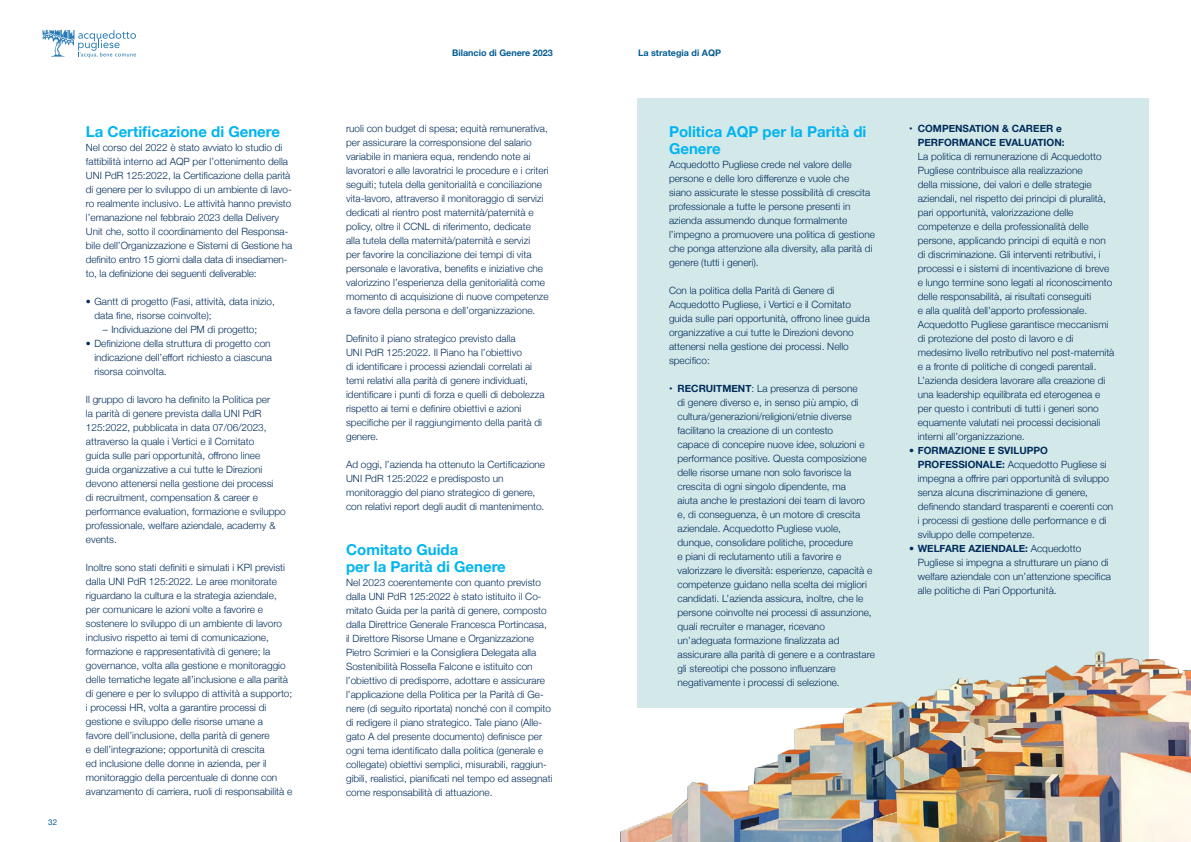
<style>
.page{position:relative;width:1191px;height:842px;background:#fff}
.page>*{position:absolute;margin:0;border:0;box-sizing:border-box;transform-origin:0 0}
.Titolo_3{font:700 15px/17px "Helvetica Neue";color:#00b4f0}
.Body_text{font:300 10px/14px "Helvetica Neue";color:#002c5c}
.t1{font:700 9px "Helvetica Neue";color:#045c94}
.t2{font:8px "Helvetica Neue";color:#045c94}
.s1{font-weight:700}
</style>
<div class="page">
<svg style="left:43px;top:30px;width:93px;height:28px"></svg>
<div style="left:637px;top:98px;width:511px;height:610px;background:#d3e8e8"></div>
<img style="left:620px;top:621px;width:571px;height:221px">
<p class="t2" style="left:48px;top:816px;width:10px">32</p>
<p class="Titolo_3" style="left:86px;top:123px;width:196px">La Certificazione di Genere</p>
<p class="Body_text" style="left:86px;top:140px;width:208px">Nel corso del 2022 è stato avviato lo studio di fattibilità interno ad AQP per l’ottenimento della UNI PdR 125:2022, la Certificazione della parità di genere per lo sviluppo di un ambiente di lavo&shy;ro realmente inclusivo. Le attività hanno previsto l’emanazione nel febbraio 2023 della Delivery Unit che, sotto il coordinamento del Responsa&shy;bile dell’Organizzazione e Sistemi di Gestione ha definito entro 15 giorni dalla data di insediamen&shy;to, la definizione dei seguenti deliverable:</p>
<p class="Body_text" style="left:94px;top:294px;width:182px;text-indent:-9px">• Gantt di progetto (Fasi, attività, data inizio, data fine, risorse coinvolte);</p>
<p class="Body_text" style="left:103px;top:322px;width:156px">– Individuazione del PM di progetto;</p>
<p class="Body_text" style="left:94px;top:336px;width:179px;text-indent:-9px">• Definizione della struttura di progetto con indicazione dell’effort richiesto a ciascuna risorsa coinvolta.</p>
<p class="Body_text" style="left:86px;top:392px;width:201px">Il gruppo di lavoro ha definito la Politica per<br>la parità di genere prevista dalla UNI PdR 125:2022, pubblicata in data 07/06/2023, attraverso la quale i Vertici e il Comitato<br>guida sulle pari opportunità, offrono linee guida organizzative a cui tutte le Direzioni devono attenersi nella gestione dei processi<br>di recruitment, compensation &amp; career e performance evaluation, formazione e sviluppo professionale, welfare aziendale, academy &amp; events.</p>
<p class="Body_text" style="left:86px;top:560px;width:208px">Inoltre sono stati definiti e simulati i KPI previsti dalla UNI PdR 125:2022. Le aree monitorate riguardano la cultura e la strategia aziendale, per comunicare le azioni volte a favorire e sostenere lo sviluppo di un ambiente di lavoro inclusivo rispetto ai temi di comunicazione, formazione e rappresentatività di genere; la governance, volta alla gestione e monitoraggio delle tematiche legate all’inclusione e alla parità di genere e per lo sviluppo di attività a supporto; i processi HR, volta a garantire processi di gestione e sviluppo delle risorse umane a<br>favore dell’inclusione, della parità di genere<br>e dell’integrazione; opportunità di crescita<br>ed inclusione delle donne in azienda, per il monitoraggio della percentuale di donne con avanzamento di carriera, ruoli di responsabilità e</p>
<p class="t1" style="left:452px;top:46px;width:102px">Bilancio di Genere 2023</p>
<p class="Body_text" style="left:346px;top:121px;width:204px">ruoli con budget di spesa; equità remunerativa, per assicurare la corresponsione del salario variabile in maniera equa, rendendo note ai lavoratori e alle lavoratrici le procedure e i criteri seguiti; tutela della genitorialità e conciliazione vita-lavoro, attraverso il monitoraggio di servizi dedicati al rientro post maternità/paternità e policy, oltre il CCNL di riferimento, dedicate<br>alla tutela della maternità/paternità e servizi<br>per favorire la conciliazione dei tempi di vita personale e lavorativa, benefits e iniziative che valorizzino l’esperienza della genitorialità come momento di acquisizione di nuove competenze a favore della persona e dell’organizzazione.</p>
<p class="Body_text" style="left:346px;top:331px;width:200px">Definito il piano strategico previsto dalla<br>UNI PdR 125:2022. Il Piano ha l’obiettivo<br>di identificare i processi aziendali correlati ai temi relativi alla parità di genere individuati, identificare i punti di forza e quelli di debolezza rispetto ai temi e definire obiettivi e azioni specifiche per il raggiungimento della parità di genere.</p>
<p class="Body_text" style="left:346px;top:457px;width:200px">Ad oggi, l’azienda ha ottenuto la Certificazione UNI PdR 125:2022 e predisposto un monitoraggio del piano strategico di genere, con relativi report degli audit di mantenimento.</p>
<p class="Titolo_3" style="left:346px;top:542px;width:114px">Comitato Guida</p>
<p class="Titolo_3" style="left:346px;top:559px;width:161px">per la Parità di Genere</p>
<p class="Body_text" style="left:346px;top:575px;width:208px">Nel 2023 coerentemente con quanto previsto dalla UNI PdR 125:2022 è stato istituito il Co&shy;mitato Guida per la parità di genere, composto dalla Direttrice Generale Francesca Portincasa, il Direttore Risorse Umane e Organizzazione Pietro Scrimieri e la Consigliera Delegata alla Sostenibilità Rossella Falcone e istituito con l’obiettivo di predisporre, adottare e assicurare l’applicazione della Politica per la Parità di Ge&shy;nere (di seguito riportata) nonché con il compito di redigere il piano strategico. Tale piano (Alle&shy;gato A del presente documento) definisce per ogni tema identificato dalla politica (generale e collegate) obiettivi semplici, misurabili, raggiun&shy;gibili, realistici, pianificati nel tempo ed assegnati come responsabilità di attuazione.</p>
<p class="t1" style="left:638px;top:46px;width:84px">La strategia di AQP</p>
<p class="Titolo_3" style="left:669px;top:123px;width:199px">Politica AQP per la Parità di<br>Genere</p>
<p class="Body_text" style="left:669px;top:157px;width:207px">Acquedotto Pugliese crede nel valore delle persone e delle loro differenze e vuole che<br>siano assicurate le stesse possibilità di crescita professionale a tutte le persone presenti in azienda assumendo dunque formalmente l’impegno a promuovere una politica di gestione che ponga attenzione alla diversity, alla parità di genere (tutti i generi).</p>
<p class="Body_text" style="left:669px;top:283px;width:202px">Con la politica della Parità di Genere di Acquedotto Pugliese, i Vertici e il Comitato guida sulle pari opportunità, offrono linee guida organizzative a cui tutte le Direzioni devono attenersi nella gestione dei processi. Nello specifico:</p>
<p class="Body_text" style="left:677px;top:381px;width:199px;text-indent:-9px"><span class="s1">• RECRUITMENT</span>: La presenza di persone<br>di genere diverso e, in senso più ampio, di cultura/generazioni/religioni/etnie diverse facilitano la creazione di un contesto<br>capace di concepire nuove idee, soluzioni e performance positive. Questa composizione delle risorse umane non solo favorisce la crescita di ogni singolo dipendente, ma<br>aiuta anche le prestazioni dei team di lavoro e, di conseguenza, è un motore di crescita aziendale. Acquedotto Pugliese vuole, dunque, consolidare politiche, procedure<br>e piani di reclutamento utili a favorire e valorizzare le diversità: esperienze, capacità e competenze guidano nella scelta dei migliori candidati. L’azienda assicura, inoltre, che le persone coinvolte nei processi di assunzione, quali recruiter e manager, ricevano un’adeguata formazione finalizzata ad assicurare alla parità di genere e a contrastare gli stereotipi che possono influenzare negativamente i processi di selezione.</p>
<p class="Body_text" style="left:917px;top:121px;width:198px;text-indent:-9px"><span class="s1">• COMPENSATION &amp; CAREER e PERFORMANCE EVALUATION:<br></span>La politica di remunerazione di Acquedotto Pugliese contribuisce alla realizzazione<br>della missione, dei valori e delle strategie aziendali, nel rispetto dei principi di pluralità, pari opportunità, valorizzazione delle competenze e della professionalità delle persone, applicando principi di equità e non di discriminazione. Gli interventi retributivi, i processi e i sistemi di incentivazione di breve e lungo termine sono legati al riconoscimento delle responsabilità, ai risultati conseguiti<br>e alla qualità dell’apporto professionale.<br>Acquedotto Pugliese garantisce meccanismi di protezione del posto di lavoro e di medesimo livello retributivo nel post-maternità e a fronte di politiche di congedi parentali.<br>L’azienda desidera lavorare alla creazione di una leadership equilibrata ed eterogenea e per questo i contributi di tutti i generi sono equamente valutati nei processi decisionali interni all’organizzazione.</p>
<p class="Body_text" style="left:917px;top:443px;width:197px;text-indent:-9px">• <span class="s1">FORMAZIONE E SVILUPPO PROFESSIONALE:</span> Acquedotto Pugliese si impegna a offrire pari opportunità di sviluppo senza alcuna discriminazione di genere, definendo standard trasparenti e coerenti con i processi di gestione delle performance e di sviluppo delle competenze.</p>
<p class="Body_text" style="left:917px;top:541px;width:195px;text-indent:-9px">• <span class="s1">WELFARE AZIENDALE:</span> Acquedotto Pugliese si impegna a strutturare un piano di welfare aziendale con un’attenzione specifica alle politiche di Pari Opportunità.</p>
</div>
